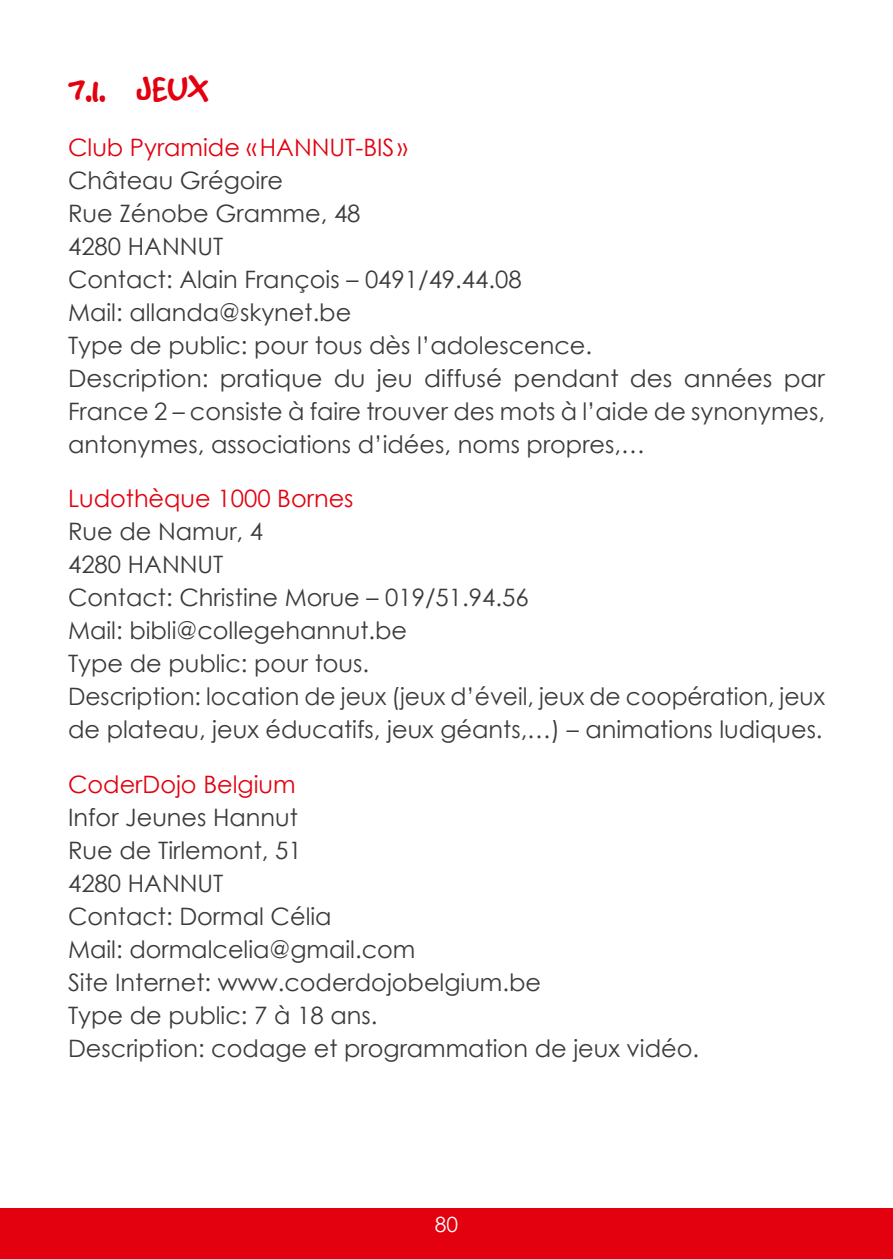
<style>
.page{position:relative;width:893px;height:1259px;background:#fff}
.page>*{position:absolute;margin:0;border:0;box-sizing:border-box;transform-origin:0 0}
.t1{font:42px "Good Dog Plain";color:#e3000f}
.t2{font:24px/33px "Century Gothic";color:#3b3b3a}
.t3{font:24px "Century Gothic";color:#e3000f}
.t4{font:21px "Century Gothic";color:#fff}
</style>
<div class="page">
<div style="left:0;top:1208px;width:893px;height:51px;background:#e3000f"></div>
<h1 class="t1" style="left:68px;top:68px;width:142px">7.1. JEUX</h1>
<p class="t3" style="left:68px;top:130px;width:341px">Club Pyramide «HANNUT-BIS»</p>
<p class="t2" style="left:68px;top:163px;width:758px">Château Grégoire<br>Rue Zénobe Gramme, 48<br>4280 HANNUT<br>Contact: Alain François – 0491/49.44.08<br>Mail: allanda@skynet.be<br>Type de public: pour tous dès l’adolescence.<br>Description: pratique du jeu diffusé pendant des années par France 2 – consiste à faire trouver des mots à l’aide de synonymes, antonymes, associations d’idées, noms propres,…</p>
<p class="t3" style="left:68px;top:482px;width:287px">Ludothèque 1000 Bornes</p>
<p class="t2" style="left:68px;top:515px;width:758px">Rue de Namur, 4<br>4280 HANNUT<br>Contact: Christine Morue – 019/51.94.56<br>Mail: bibli@collegehannut.be<br>Type de public: pour tous.<br>Description: location de jeux (jeux d’éveil, jeux de coopération, jeux de plateau, jeux éducatifs, jeux géants,…) – animations ludiques.</p>
<p class="t3" style="left:68px;top:767px;width:229px">CoderDojo Belgium</p>
<p class="t2" style="left:68px;top:800px;width:633px">Infor Jeunes Hannut<br>Rue de Tirlemont, 51<br>4280 HANNUT<br>Contact: Dormal Célia<br>Mail: dormalcelia@gmail.com<br>Site Internet: www.coderdojobelgium.be<br>Type de public: 7 à 18 ans.<br>Description: codage et programmation de jeux vidéo.</p>
<p class="t4" style="left:435px;top:1210px;width:25px">80</p>
</div>
